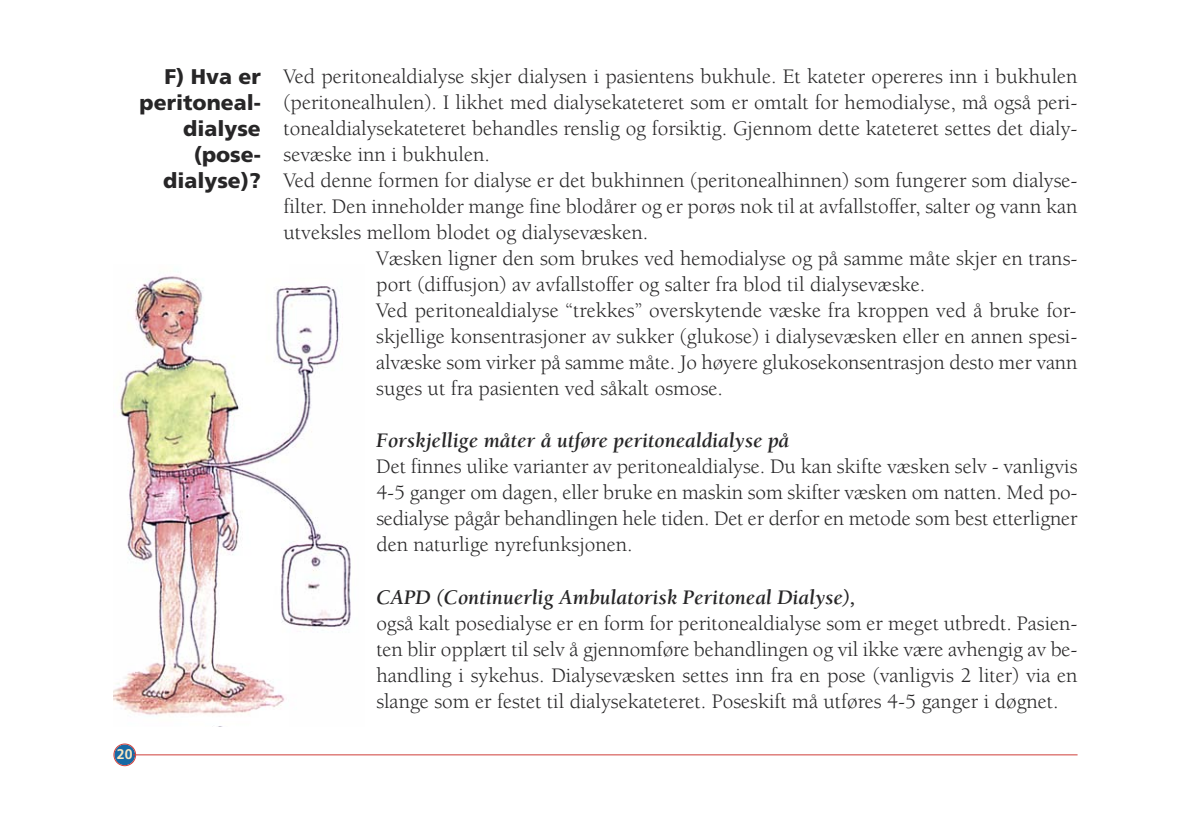
<style>
.page{position:relative;width:1191px;height:840px;background:#fff}
.page>*{position:absolute;margin:0;border:0;box-sizing:border-box;transform-origin:0 0}
.t1{font:21.2px/26px "Berkeley";color:#272627;text-align:justify}
.t2{font:italic 700 21.2px "Berkeley";color:#272627}
.t3{font:900 21.2px/26px "Frutiger";color:#272627;text-align:right}
.t4{font:700 14px "Frutiger";color:#f9e7c1}
</style>
<div class="page">
<div style="left:114px;top:744px;width:21px;height:20px;background:#1769a4;border-radius:50%"></div>
<div style="left:113px;top:743px;width:23px;height:22px;border:2px solid #cf3f3a;border-radius:50%"></div>
<hr style="left:133px;top:754px;width:944px;height:1px;background:#cf3f3a">
<img style="left:113px;top:276px;width:238px;height:439px">
<p class="t3" style="left:140px;top:65px;width:123px">F) Hva er peritoneal&shy;dialyse (pose&shy;dialyse)?</p>
<p class="t4" style="left:117px;top:747px;width:17px">20</p>
<p class="t1" style="left:283px;top:65px;width:795px">Ved peritonealdialyse skjer dialysen i pasientens bukhule. Et kateter opereres inn i bukhulen</p>
<p class="t1" style="left:283px;top:91px;width:795px">(peritonealhulen). I likhet med dialysekateteret som er omtalt for hemodialyse, må også peri-</p>
<p class="t1" style="left:283px;top:117px;width:795px">tonealdialysekateteret behandles renslig og forsiktig. Gjennom dette kateteret settes det dialy-</p>
<p class="t1" style="left:283px;top:143px;width:208px">sevæske inn i bukhulen.</p>
<p class="t1" style="left:283px;top:169px;width:795px">Ved denne formen for dialyse er det bukhinnen (peritonealhinnen) som fungerer som dialyse-</p>
<p class="t1" style="left:283px;top:195px;width:795px">filter. Den inneholder mange fine blodårer og er porøs nok til at avfallstoffer, salter og vann kan</p>
<p class="t1" style="left:283px;top:221px;width:366px">utveksles mellom blodet og dialysevæsken.</p>
<p class="t1" style="left:376px;top:247px;width:702px">Væsken ligner den som brukes ved hemodialyse og på samme måte skjer en trans-</p>
<p class="t1" style="left:376px;top:273px;width:550px">port (diffusjon) av avfallstoffer og salter fra blod til dialysevæske.</p>
<p class="t1" style="left:376px;top:299px;width:701px">Ved peritonealdialyse “trekkes” overskytende væske fra kroppen ved å bruke for-</p>
<p class="t1" style="left:376px;top:325px;width:702px">skjellige konsentrasjoner av sukker (glukose) i dialysevæsken eller en annen spesi-</p>
<p class="t1" style="left:376px;top:351px;width:703px">alvæske som virker på samme måte. Jo høyere glukosekonsentrasjon desto mer vann</p>
<p class="t1" style="left:376px;top:377px;width:348px">suges ut fra pasienten ved såkalt osmose.</p>
<p class="t2" style="left:376px;top:432px;width:414px">Forskjellige måter å utføre peritonealdialyse på</p>
<p class="t1" style="left:376px;top:455px;width:703px">Det finnes ulike varianter av peritonealdialyse. Du kan skifte væsken selv - vanligvis 4-5 ganger om dagen, eller bruke en maskin som skifter væsken om natten. Med po&shy;sedialyse pågår behandlingen hele tiden. Det er derfor en metode som best etterligner den naturlige nyrefunksjonen.</p>
<p class="t2" style="left:376px;top:588px;width:481px">CAPD (Continuerlig Ambulatorisk Peritoneal Dialyse),</p>
<p class="t1" style="left:376px;top:611px;width:703px">også kalt posedialyse er en form for peritonealdialyse som er meget utbredt. Pasien&shy;ten blir opplært til selv å gjennomføre behandlingen og vil ikke være avhengig av be&shy;handling i sykehus. Dialysevæsken settes inn fra en pose (vanligvis 2 liter) via en slange som er festet til dialysekateteret. Poseskift må utføres 4-5 ganger i døgnet.</p>
</div>
